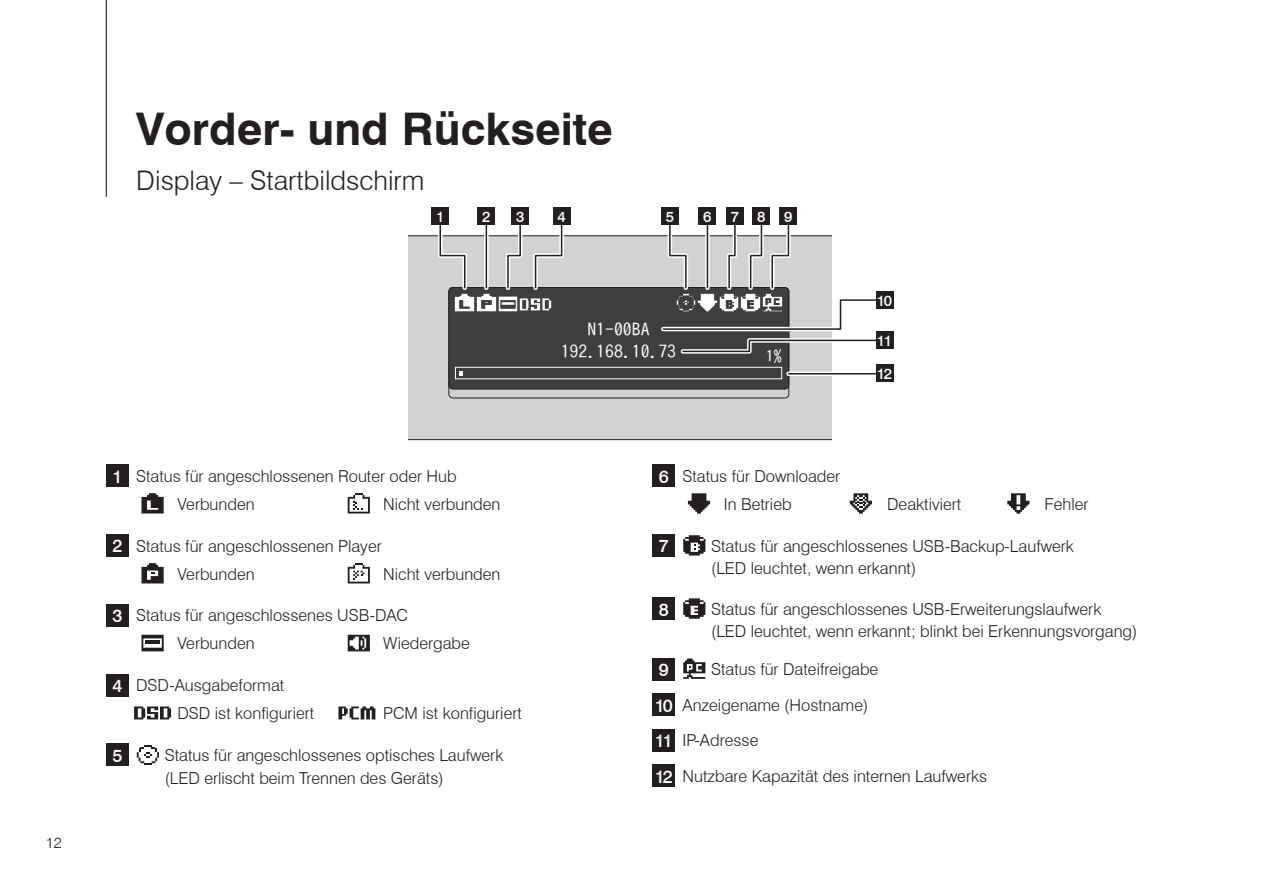
<style>
.page{position:relative;width:1263px;height:893px;background:#fff}
.page>*{position:absolute;margin:0;border:0;box-sizing:border-box;transform-origin:0 0}
.t1{font:700 45px "Swiss 721 BT";color:#231f20}
.t2{font:300 27px "Swiss 721 BT";color:#231f20}
.t3{font:500 18px "Swiss 721 BT";color:#fff}
.t4{font:17.7px "IPA Gothic";color:#fff}
.t5{font:300 16.5px/22.5px "Swiss 721 BT";color:#231f20}
.t6{font:15.75px "IPA Gothic";color:#fff}
.t7{font:500 15px/32.7px "Swiss 721 BT";letter-spacing:-.1em;color:#fff}
.t8{font:300 15px "Swiss 721 BT";color:#231f20}
.s1{font-weight:500;font-size:18px;color:#fff}
</style>
<div class="page">
<div style="left:408px;top:235px;width:423px;height:205px;background:#d1d2d4"></div>
<div style="left:449px;top:287px;width:340px;height:102px;background:#3e3e3f;border-radius:4px"></div>
<div style="left:448px;top:287px;width:341px;height:102px;border:1px solid #231f20;border-radius:4px"></div>
<img style="left:454px;top:293px;width:98px;height:19px">
<div style="left:455px;top:367px;width:327px;height:12px;border:1px solid #fff"></div>
<svg style="left:459px;top:371px;width:3px;height:4px"></svg>
<svg style="left:436px;top:225px;width:33px;height:67px"></svg>
<div style="left:432px;top:208px;width:17px;height:17px;background:#231f20"></div>
<svg style="left:484px;top:225px;width:5px;height:63px"></svg>
<hr style="left:486px;top:225px;width:1px;height:63px;background:#231f20">
<div style="left:478px;top:208px;width:17px;height:17px;background:#231f20"></div>
<svg style="left:503px;top:225px;width:22px;height:65px"></svg>
<div style="left:511px;top:208px;width:18px;height:17px;background:#231f20"></div>
<svg style="left:531px;top:225px;width:35px;height:65px"></svg>
<div style="left:553px;top:208px;width:17px;height:17px;background:#231f20"></div>
<div style="left:661px;top:208px;width:18px;height:17px;background:#231f20"></div>
<div style="left:699px;top:208px;width:17px;height:17px;background:#231f20"></div>
<div style="left:726px;top:208px;width:18px;height:17px;background:#231f20"></div>
<div style="left:753px;top:208px;width:17px;height:17px;background:#231f20"></div>
<div style="left:780px;top:208px;width:17px;height:17px;background:#231f20"></div>
<div style="left:876px;top:291px;width:17px;height:18px;background:#231f20"></div>
<svg style="left:659px;top:221px;width:221px;height:135px"></svg>
<div style="left:876px;top:332px;width:17px;height:17px;background:#231f20"></div>
<svg style="left:788px;top:371px;width:88px;height:5px"></svg>
<hr style="left:788px;top:373px;width:88px;height:1px;background:#231f20">
<div style="left:876px;top:364px;width:17px;height:18px;background:#231f20"></div>
<div style="left:106px;top:744px;width:22px;height:22px;background:#231f20"></div>
<div style="left:106px;top:464px;width:22px;height:23px;background:#231f20"></div>
<svg style="left:141px;top:493px;width:23px;height:20px"></svg>
<svg style="left:348px;top:493px;width:22px;height:20px"></svg>
<svg style="left:141px;top:563px;width:23px;height:20px"></svg>
<svg style="left:348px;top:563px;width:22px;height:20px"></svg>
<div style="left:106px;top:534px;width:22px;height:22px;background:#231f20"></div>
<div style="left:106px;top:604px;width:22px;height:22px;background:#231f20"></div>
<svg style="left:134px;top:706px;width:37px;height:13px"></svg>
<svg style="left:338px;top:706px;width:37px;height:13px"></svg>
<div style="left:106px;top:674px;width:22px;height:22px;background:#231f20"></div>
<div style="left:653px;top:464px;width:22px;height:23px;background:#231f20"></div>
<svg style="left:683px;top:535px;width:22px;height:21px"></svg>
<div style="left:653px;top:534px;width:22px;height:22px;background:#231f20"></div>
<div style="left:653px;top:597px;width:22px;height:23px;background:#231f20"></div>
<svg style="left:683px;top:658px;width:22px;height:21px"></svg>
<div style="left:653px;top:658px;width:22px;height:22px;background:#231f20"></div>
<div style="left:653px;top:693px;width:22px;height:23px;background:#231f20"></div>
<div style="left:653px;top:729px;width:22px;height:22px;background:#231f20"></div>
<div style="left:653px;top:764px;width:22px;height:23px;background:#231f20"></div>
<hr style="left:106px;top:0;width:1px;height:197px;background:#231f20">
<svg style="left:348px;top:635px;width:22px;height:16px"></svg>
<svg style="left:141px;top:635px;width:23px;height:16px"></svg>
<hr style="left:145px;top:640px;width:15px;height:4px;background:#231f20">
<svg style="left:137px;top:745px;width:22px;height:20px"></svg>
<svg style="left:688px;top:493px;width:22px;height:21px"></svg>
<svg style="left:850px;top:493px;width:22px;height:21px"></svg>
<svg style="left:1007px;top:493px;width:22px;height:21px"></svg>
<svg style="left:683px;top:598px;width:22px;height:21px"></svg>
<p class="t8" style="left:46px;top:833px;width:17px">12</p>
<h1 class="t1" style="left:136px;top:102px;width:478px">Vorder- und Rückseite</h1>
<h2 class="t2" style="left:136px;top:164px;width:290px">Display – Startbildschirm</h2>
<p class="t7" style="left:436px;top:200px;width:10px">1</p>
<p class="t7" style="left:482px;top:200px;width:10px">2</p>
<p class="t7" style="left:516px;top:200px;width:10px">3</p>
<p class="t7" style="left:557px;top:200px;width:10px">4</p>
<p class="t7" style="left:666px;top:200px;width:10px">5</p>
<p class="t7" style="left:703px;top:200px;width:10px">6</p>
<p class="t7" style="left:731px;top:200px;width:63px">789</p>
<p class="t4" style="left:587px;top:320px;width:64px">N1-00BA</p>
<p class="t4" style="left:561px;top:342px;width:117px">192.168.10.73</p>
<p class="t6" style="left:766px;top:347px;width:17px">1%</p>
<p class="t7" style="left:877px;top:284px;width:17px">10</p>
<p class="t7" style="left:877px;top:324px;width:17px">11<br>12</p>
<p class="t5" style="left:177px;top:462px;width:281px;line-height:27.8px;text-indent:-65px"><span class="s1">1</span> Status für angeschlossenen Router oder Hub<br>Verbunden</p>
<p class="t5" style="left:383px;top:492px;width:119px">Nicht verbunden</p>
<p class="t5" style="left:112px;top:534px;width:271px"><span class="s1">2</span> Status für angeschlossenen Player</p>
<p class="t5" style="left:177px;top:562px;width:79px">Verbunden</p>
<p class="t5" style="left:383px;top:562px;width:119px">Nicht verbunden</p>
<p class="t5" style="left:112px;top:604px;width:297px"><span class="s1">3</span> Status für angeschlossenes USB-DAC</p>
<p class="t5" style="left:177px;top:632px;width:79px">Verbunden</p>
<p class="t5" style="left:383px;top:632px;width:88px">Wiedergabe</p>
<p class="t5" style="left:112px;top:674px;width:173px"><span class="s1">4</span> DSD-Ausgabeformat</p>
<p class="t5" style="left:177px;top:702px;width:138px">DSD ist konfiguriert</p>
<p class="t5" style="left:383px;top:702px;width:140px">PCM ist konfiguriert</p>
<p class="t3" style="left:112px;top:745px;width:12px">5</p>
<p class="t5" style="left:165px;top:744px;width:340px">Status für angeschlossenes optisches Laufwerk (LED erlischt beim Trennen des Geräts)</p>
<p class="t5" style="left:659px;top:465px;width:183px"><span class="s1">6</span> Status für Downloader</p>
<p class="t3" style="left:659px;top:535px;width:12px">7</p>
<p class="t5" style="left:724px;top:492px;width:69px">In Betrieb</p>
<p class="t5" style="left:887px;top:492px;width:76px">Deaktiviert</p>
<p class="t5" style="left:1045px;top:492px;width:45px">Fehler</p>
<p class="t5" style="left:711px;top:534px;width:364px">Status für angeschlossenes USB-Backup-Laufwerk (LED leuchtet, wenn erkannt)</p>
<p class="t3" style="left:659px;top:598px;width:12px">8</p>
<p class="t5" style="left:711px;top:598px;width:428px">Status für angeschlossenes USB-Erweiterungslaufwerk (LED leuchtet, wenn erkannt; blinkt bei Erkennungsvorgang)</p>
<p class="t3" style="left:659px;top:659px;width:12px">9</p>
<p class="t5" style="left:655px;top:651px;width:334px;line-height:35.5px;text-indent:56px">Status für Dateifreigabe<br><span class="s1">10</span> Anzeigename (Hostname)<br><span class="s1">11</span> IP-Adresse<br><span class="s1">12</span> Nutzbare Kapazität des internen Laufwerks</p>
</div>
